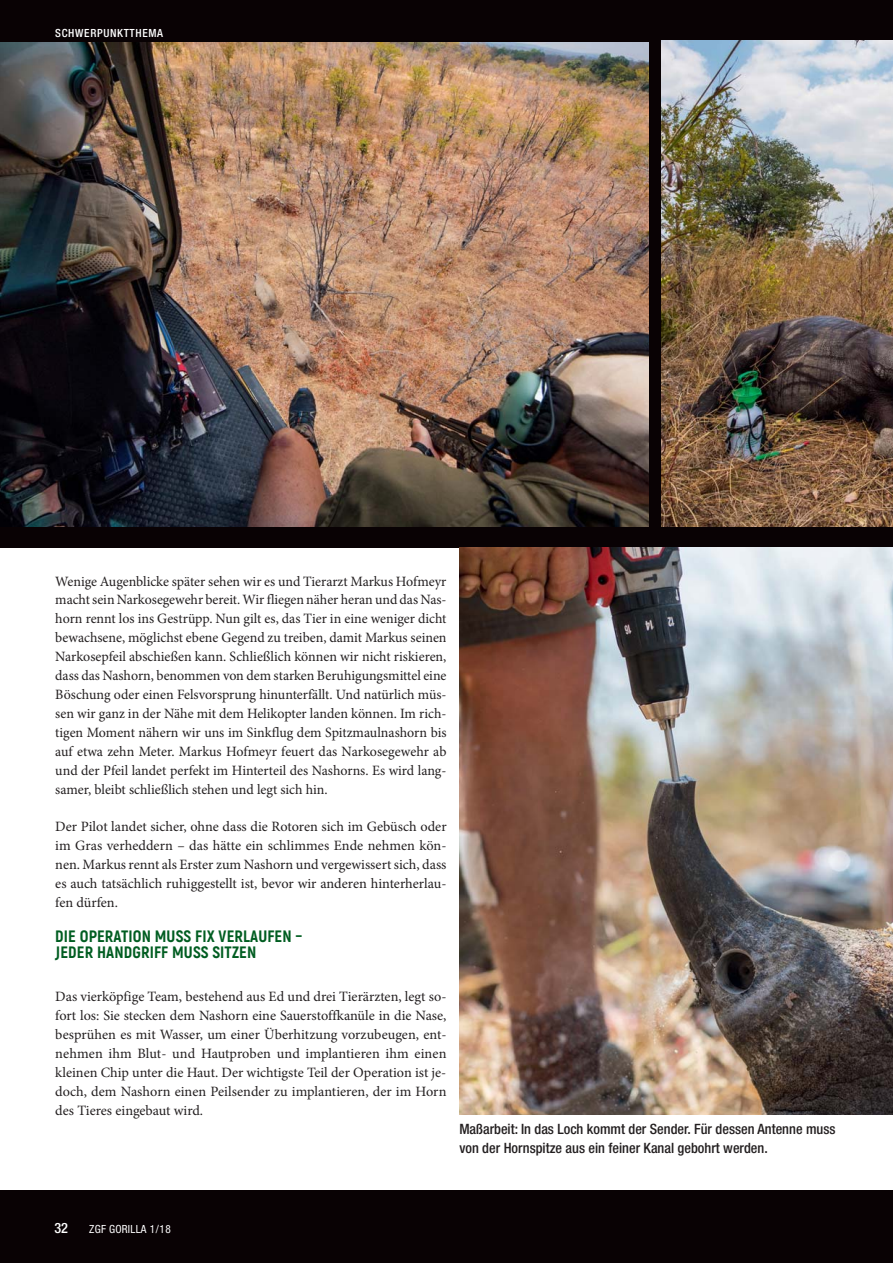
<style>
.page{position:relative;width:893px;height:1263px;background:#fff}
.page>*{position:absolute;margin:0;border:0;box-sizing:border-box;transform-origin:0 0}
.t1{font:800 16.5px/15.9px "Akrobat";letter-spacing:.01em;color:#005d21}
.t2{font:14.25px/18.9px "Minion Pro";color:#231f20;text-align:justify}
.t3{font:500 condensed 14.25px/18.9px "Helvetica Neue LT";color:#231f20}
.t4{font:500 condensed 14.25px "Helvetica Neue LT";color:#fff}
.t5{font:500 condensed 11.25px "Helvetica Neue LT";letter-spacing:.06em;color:#fff}
.t6{font:condensed 11.25px "Helvetica Neue LT";letter-spacing:.02em;color:#fff}
</style>
<div class="page">
<div style="left:0;top:1190px;width:893px;height:73px;background:#090204"></div>
<div style="left:0;top:0;width:893px;height:548px;background:#090204"></div>
<img style="left:459px;top:548px;width:434px;height:567px">
<img style="left:0;top:43px;width:648px;height:483px">
<img style="left:661px;top:40px;width:232px;height:486px">
<p class="t5" style="left:55px;top:29px;width:109px">SCHWERPUNKTTHEMA</p>
<p class="t2" style="left:55px;top:573px;width:393px">Wenige Augenblicke später sehen wir es und Tierarzt Markus Hofmeyr macht sein Narkosegewehr bereit. Wir fliegen näher heran und das Nas&shy;horn rennt los ins Gestrüpp. Nun gilt es, das Tier in eine weniger dicht bewachsene, möglichst ebene Gegend zu treiben, damit Markus seinen Narkosepfeil abschießen kann. Schließlich können wir nicht riskieren, dass das Nashorn, benommen von dem starken Beruhi gungsmittel eine Böschung oder einen Felsvorsprung hinunterfällt. Und natürlich müs&shy;sen wir ganz in der Nähe mit dem Helikopter landen können. Im rich&shy;tigen Moment nähern wir uns im Sinkflug dem Spitzmaulnashorn bis auf etwa zehn Meter. Markus Hofmeyr feuert das Narkosegewehr ab und der Pfeil landet perfekt im Hinterteil des Nashorns. Es wird lang&shy;samer, bleibt schließlich stehen und legt sich hin.</p>
<p class="t2" style="left:55px;top:818px;width:393px">Der Pilot landet sicher, ohne dass die Rotoren sich im Gebüsch oder im Gras verheddern – das hätte ein schlimmes Ende nehmen kön&shy;nen. Markus rennt als Erster zum Nashorn und vergewissert sich, dass es auch tatsächlich ruhiggestellt ist, bevor wir anderen hinterherlau&shy;fen dürfen.</p>
<p class="t1" style="left:55px;top:929px;width:249px">DIE OPERATION MUSS FIX VERLAUFEN –<br>JEDER HANDGRIFF MUSS SITZEN</p>
<p class="t2" style="left:55px;top:989px;width:393px">Das vierköpfige Team, bestehend aus Ed und drei Tierärzten, legt so&shy;fort los: Sie stecken dem Nashorn eine Sauerstoffkanüle in die Nase, besprühen es mit Wasser, um einer Überhitzung vorzubeugen, ent&shy;nehmen ihm Blut- und Hautproben und implantieren ihm einen kleinen Chip unter die Haut. Der wichtigste Teil der Operation ist je&shy;doch, dem Nashorn einen Peilsender zu implantieren, der im Horn des Tieres eingebaut wird.</p>
<p class="t3" style="left:459px;top:1121px;width:378px">Maßarbeit: In das Loch kommt der Sender. Für dessen Antenne muss von der Hornspitze aus ein feiner Kanal gebohrt werden.</p>
<p class="t4" style="left:54px;top:1223px;width:15px">32</p>
<p class="t6" style="left:89px;top:1225px;width:83px">ZGF GORILLA 1/18</p>
</div>
